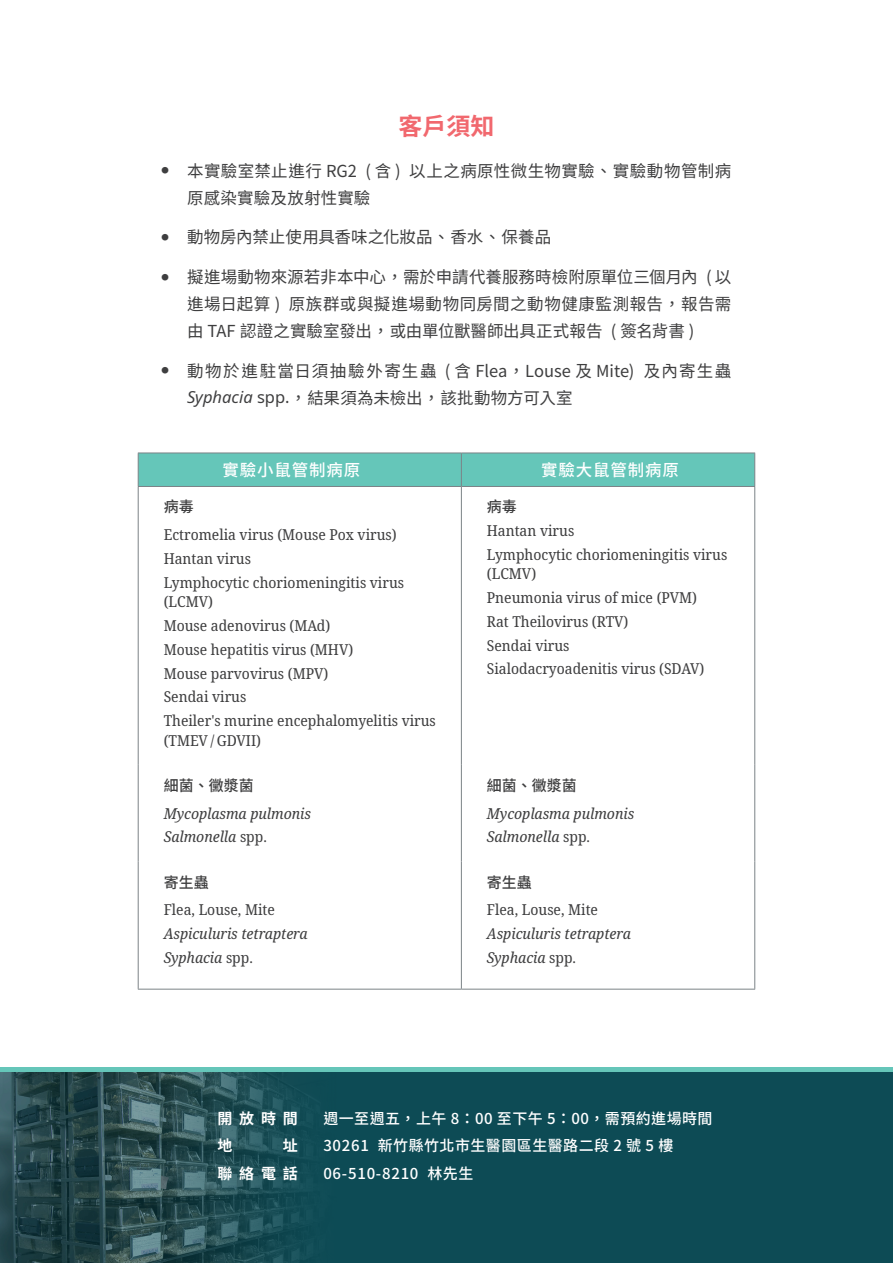
<style>
.page{position:relative;width:893px;height:1263px;background:#fff}
.page>*{position:absolute;margin:0;border:0;box-sizing:border-box;transform-origin:0 0}
.小標題{font:700 24px "Noto Sans CJ Ktc";color:#f1686e}
.t1{font:16.5px/27px "Noto Sans CJ Ktc";letter-spacing:.015em;color:#3e3e3f}
.t2{font:16.5px "Noto Sans CJ Ktc";letter-spacing:-.005em;color:#3e3e3f}
._00{font:500 16.5px "Noto Sans CJ Ktc";letter-spacing:.05em;color:#fff}
.表格{font:semi-condensed 15px/19.5px "Noto Serif";color:#3e3e3f}
.表格-2{font:italic semi-condensed 15px "Noto Serif";color:#3e3e3f}
.t3{font:500 15px "Noto Sans CJ Ktc";letter-spacing:.03em;color:#fff}
._00-2{font:500 15px "Noto Sans CJ Ktc";color:#3e3e3f}
.t4{font:500 15px "Noto Sans CJ Ktc";letter-spacing:.05em;color:#fff}
.t5{font:700 15px "Noto Sans CJ Ktc";letter-spacing:.455em;color:#fff}
.s1{font-family:"Noto Sans";font-style:italic}
.s2{font-family:"Noto Sans"}
.s3{font-style:normal}
</style>
<div class="page">
<div style="left:0;top:1069px;width:893px;height:194px;background:#0d4b55"></div>
<img style="left:0;top:1072px;width:310px;height:191px">
<div style="left:139px;top:454px;width:615px;height:32px;background:#65c6b9"></div>
<hr style="left:461px;top:487px;width:1px;height:278px;background:#7c8387">
<hr style="left:461px;top:765px;width:1px;height:96px;background:#7c8387">
<hr style="left:461px;top:861px;width:1px;height:128px;background:#7c8387">
<hr style="left:138px;top:487px;width:1px;height:278px;background:#7c8387">
<hr style="left:754px;top:487px;width:1px;height:278px;background:#7c8387">
<hr style="left:138px;top:765px;width:1px;height:96px;background:#7c8387">
<hr style="left:754px;top:765px;width:1px;height:96px;background:#7c8387">
<hr style="left:138px;top:861px;width:1px;height:128px;background:#7c8387">
<hr style="left:754px;top:861px;width:1px;height:128px;background:#7c8387">
<hr style="left:138px;top:989px;width:323px;height:1px;background:#7c8387">
<hr style="left:461px;top:989px;width:294px;height:1px;background:#7c8387">
<hr style="left:138px;top:453px;width:323px;height:1px;background:#7c8387">
<hr style="left:138px;top:453px;width:1px;height:33px;background:#7c8387">
<hr style="left:461px;top:453px;width:294px;height:1px;background:#7c8387">
<hr style="left:461px;top:453px;width:1px;height:33px;background:#7c8387">
<hr style="left:754px;top:453px;width:1px;height:33px;background:#7c8387">
<hr style="left:138px;top:486px;width:323px;height:1px;background:#7c8387">
<hr style="left:461px;top:486px;width:294px;height:1px;background:#7c8387">
<div style="left:0;top:1067px;width:893px;height:5px;background:#65c6b9"></div>
<p class="小標題" style="left:398px;top:113px;width:97px">客戶須知</p>
<p class="t1" style="left:187px;top:157px;width:546px;text-indent:-26px"><sup>●</sup> 本實驗室禁止進行 RG2 ( 含 ) 以上之病原性微生物實驗、實驗動物管制病原感染實驗及放射性實驗</p>
<p class="t2" style="left:162px;top:228px;width:391px"><sup>●</sup> 動物房內禁止使用具香味之化妝品、香水、保養品</p>
<p class="t1" style="left:187px;top:264px;width:546px;text-align:justify;text-indent:-26px"><sup>●</sup> 擬進場動物來源若非本中心，需於申請代養服務時檢附原單位三個月內 ( 以進場日起算 ) 原族群或與擬進場動物同房間之動物健康監測報告，報告需由 TAF 認證之實驗室發出，或由單位獸醫師出具正式報告 ( 簽名背書 )</p>
<p class="t1" style="left:187px;top:358px;width:546px;text-indent:-26px"><sup>●</sup> 動物於進駐當日須抽驗外寄生蟲 ( 含 Flea，Louse 及 Mite) 及內寄生蟲<br><span class="s1">Syphacia</span> <span class="s2">spp.</span>，結果須為未檢出，該批動物方可入室</p>
<p class="_00" style="left:222px;top:461px;width:139px">實驗小鼠管制病原</p>
<p class="_00" style="left:541px;top:461px;width:139px">實驗大鼠管制病原</p>
<p class="_00-2" style="left:164px;top:498px;width:32px">病毒</p>
<p class="表格" style="left:164px;top:526px;width:234px">Ectromelia virus (Mouse Pox virus)</p>
<p class="表格" style="left:164px;top:549px;width:89px">Hantan virus</p>
<p class="表格" style="left:164px;top:573px;width:242px">Lymphocytic choriomeningitis virus (LCMV)</p>
<p class="表格" style="left:164px;top:616px;width:168px">Mouse adenovirus (MAd)</p>
<p class="表格" style="left:164px;top:640px;width:191px">Mouse hepatitis virus (MHV)</p>
<p class="表格" style="left:164px;top:664px;width:166px">Mouse parvovirus (MPV)</p>
<p class="表格" style="left:164px;top:688px;width:84px">Sendai virus</p>
<p class="表格" style="left:164px;top:711px;width:274px">Theiler's murine encephalomyelitis virus (TMEV / GDVII)</p>
<p class="_00-2" style="left:164px;top:777px;width:92px">細菌、黴漿菌</p>
<p class="表格-2" style="left:164px;top:803px;width:149px">Mycoplasma pulmonis</p>
<p class="表格-2" style="left:164px;top:827px;width:105px">Salmonella <span class="s3">spp.</span></p>
<p class="_00-2" style="left:164px;top:873px;width:47px">寄生蟲</p>
<p class="表格" style="left:164px;top:901px;width:113px">Flea, Louse, Mite</p>
<p class="表格-2" style="left:164px;top:923px;width:146px">Aspiculuris tetraptera</p>
<p class="表格-2" style="left:164px;top:947px;width:91px">Syphacia <span class="s3">spp.</span></p>
<p class="_00-2" style="left:487px;top:498px;width:31px">病毒</p>
<p class="表格" style="left:487px;top:521px;width:89px">Hantan virus</p>
<p class="表格" style="left:487px;top:545px;width:242px">Lymphocytic choriomeningitis virus (LCMV)</p>
<p class="表格" style="left:487px;top:588px;width:212px">Pneumonia virus of mice (PVM)</p>
<p class="表格" style="left:487px;top:612px;width:143px">Rat Theilovirus (RTV)</p>
<p class="表格" style="left:487px;top:636px;width:84px">Sendai virus</p>
<p class="表格" style="left:487px;top:660px;width:219px">Sialodacryoadenitis virus (SDAV)</p>
<p class="_00-2" style="left:487px;top:777px;width:91px">細菌、黴漿菌</p>
<p class="表格-2" style="left:487px;top:803px;width:149px">Mycoplasma pulmonis</p>
<p class="表格-2" style="left:487px;top:827px;width:105px">Salmonella <span class="s3">spp.</span></p>
<p class="_00-2" style="left:487px;top:873px;width:46px">寄生蟲</p>
<p class="表格" style="left:487px;top:901px;width:113px">Flea, Louse, Mite</p>
<p class="表格-2" style="left:487px;top:923px;width:146px">Aspiculuris tetraptera</p>
<p class="表格-2" style="left:487px;top:947px;width:91px">Syphacia <span class="s3">spp.</span></p>
<p class="t5" style="left:217px;top:1109px;width:82px">開放時間</p>
<p class="t3" style="left:323px;top:1109px;width:391px">週一至週五，上午 8：00 至下午 5：00，需預約進場時間</p>
<p class="t5" style="left:217px;top:1137px;width:16px">地</p>
<p class="t5" style="left:283px;top:1137px;width:16px">址</p>
<p class="t3" style="left:323px;top:1137px;width:351px">30261 新竹縣竹北市生醫園區生醫路二段 2 號 5 樓</p>
<p class="t5" style="left:217px;top:1165px;width:82px">聯絡電話</p>
<p class="t4" style="left:323px;top:1165px;width:152px">06-510-8210 林先生</p>
</div>
